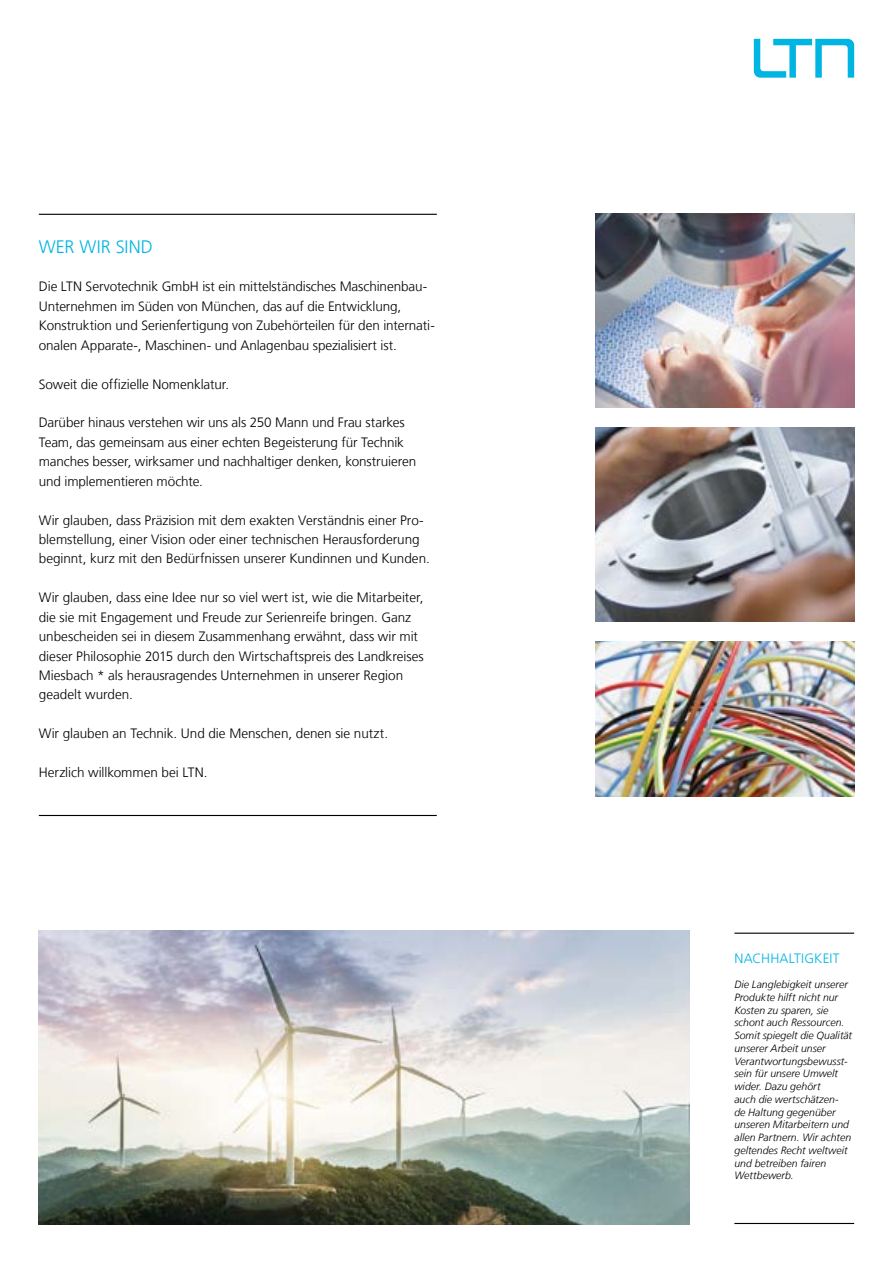
<style>
.page{position:relative;width:893px;height:1263px;background:#fff}
.page>*{position:absolute;margin:0;border:0;box-sizing:border-box;transform-origin:0 0}
.t1{font:300 18px "Frutiger LT";letter-spacing:.005em;color:#00b5e2}
.t2{font:300 13.5px/19.5px "Frutiger LT";letter-spacing:-.005em;color:#000}
.t3{font:300 13.5px "Frutiger LT";letter-spacing:.015em;color:#00b5e2}
.t4{font:italic 300 10.5px/12.8px "Frutiger LT";letter-spacing:.005em;color:#000}
</style>
<div class="page">
<svg style="left:754px;top:39px;width:100px;height:39px"></svg>
<hr style="left:39px;top:214px;width:398px;height:1px;background:#000">
<hr style="left:39px;top:815px;width:398px;height:1px;background:#000">
<img style="left:595px;top:214px;width:259px;height:194px">
<img style="left:595px;top:427px;width:259px;height:195px">
<img style="left:595px;top:641px;width:259px;height:156px">
<hr style="left:734px;top:933px;width:120px;height:1px;background:#000">
<hr style="left:734px;top:1223px;width:120px;height:1px;background:#000">
<img style="left:39px;top:931px;width:651px;height:293px">
<h1 class="t1" style="left:39px;top:236px;width:116px">WER WIR SIND</h1>
<p class="t2" style="left:39px;top:277px;width:398px">Die LTN Servotechnik GmbH ist ein mittelständisches Maschinenbau-Unternehmen im Süden von München, das auf die Entwicklung, Konstruktion und Serienfertigung von Zubehörteilen für den internati&shy;onalen Apparate-, Maschinen- und Anlagenbau spezialisiert ist.</p>
<p class="t2" style="left:39px;top:374px;width:192px">Soweit die offizielle Nomenklatur.</p>
<p class="t2" style="left:39px;top:413px;width:379px">Darüber hinaus verstehen wir uns als 250 Mann und Frau starkes Team, das gemeinsam aus einer echten Begeisterung für Technik manches besser, wirksamer und nachhaltiger denken, konstruieren und implementieren möchte.</p>
<p class="t2" style="left:39px;top:510px;width:392px">Wir glauben, dass Präzision mit dem exakten Verständnis einer Pro&shy;blemstellung, einer Vision oder einer technischen Herausforderung beginnt, kurz mit den Bedürfnissen unserer Kundinnen und Kunden.</p>
<p class="t2" style="left:39px;top:588px;width:386px">Wir glauben, dass eine Idee nur so viel wert ist, wie die Mitarbeiter, die sie mit Engagement und Freude zur Serienreife bringen. Ganz unbescheiden sei in diesem Zusammenhang erwähnt, dass wir mit dieser Philosophie 2015 durch den Wirtschaftspreis des Landkreises Miesbach * als herausragendes Unternehmen in unserer Region geadelt wurden.</p>
<p class="t2" style="left:39px;top:724px;width:351px">Wir glauben an Technik. Und die Menschen, denen sie nutzt.</p>
<p class="t2" style="left:39px;top:763px;width:170px">Herzlich willkommen bei LTN.</p>
<p class="t3" style="left:734px;top:950px;width:107px">NACHHALTIGKEIT</p>
<p class="t4" style="left:734px;top:978px;width:119px">Die Langlebigkeit unserer<br>Produkte hilft nicht nur<br>Kosten zu sparen, sie schont auch Ressourcen.<br>Somit spiegelt die Qualität unserer Arbeit unser<br>Verantwortungsbewusst&shy;sein für unsere Umwelt wider. Dazu gehört<br>auch die wertschätzen&shy;de Haltung gegenüber unseren Mitarbeitern und allen Partnern. Wir achten geltendes Recht weltweit und betreiben fairen<br>Wettbewerb.</p>
</div>
